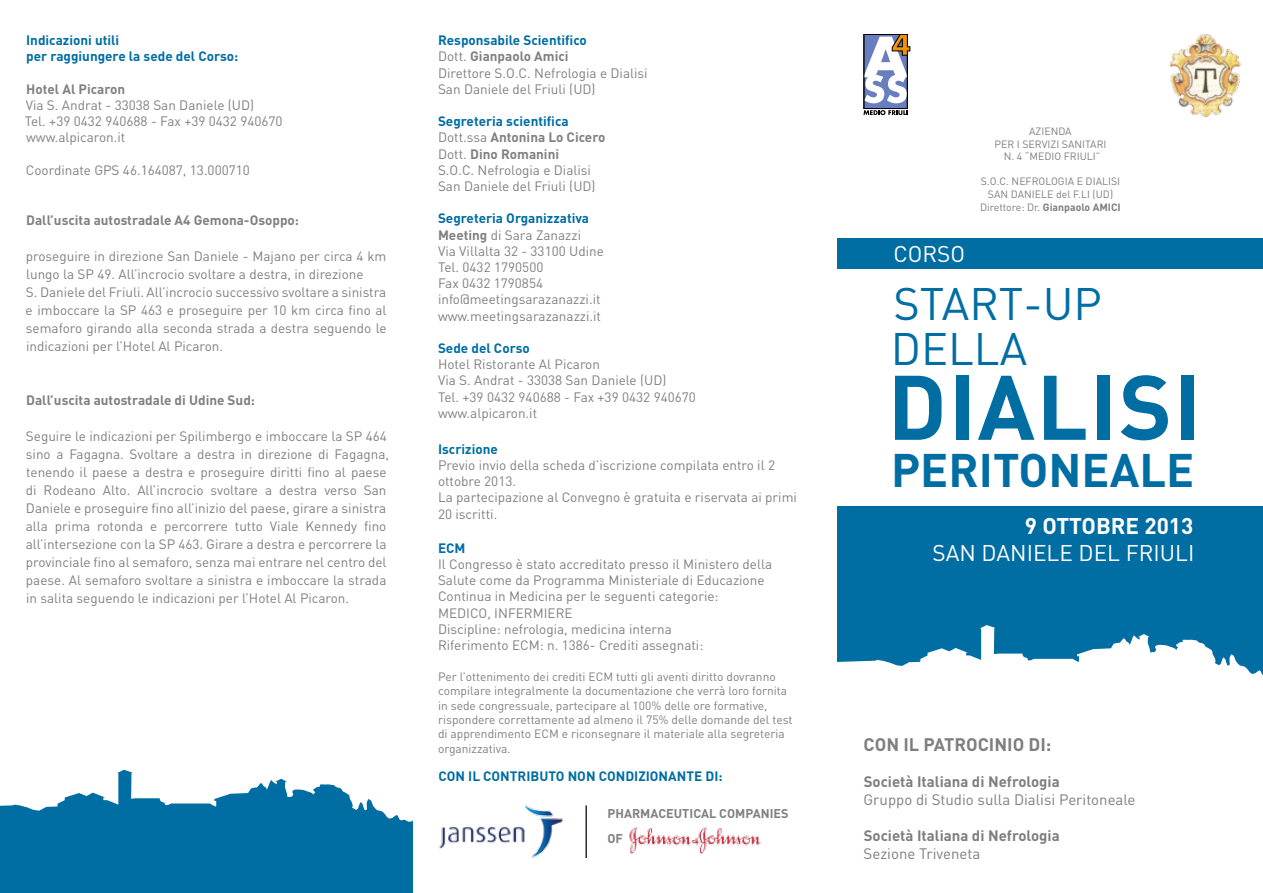
<style>
.page{position:relative;width:1263px;height:893px;background:#fff}
.page>*{position:absolute;margin:0;border:0;box-sizing:border-box;transform-origin:0 0}
.t1{font:700 90px "DIN";letter-spacing:.02em;color:#006da3}
.t2{font:700 46.5px "DIN";color:#006da3}
.t3{font:45px/45px "DIN";color:#006da3}
.t4{font:22.5px "DIN";color:#fff}
.t5{font:700 22.5px "DIN";color:#fff}
.t6{font:700 18px "DIN";color:#7e7e7e}
.t7{font:700 15px "DIN";color:#7e7e7e}
.t8{font:15px "DIN";color:#7e7e7e}
.t9{font:13.5px/16.2px "DIN";color:#808080}
.t10{font:700 13.5px/16.2px "DIN";color:#006da3}
.t11{font:700 13.5px "DIN";color:#808080}
.t12{font:700 12.6px/25px "DIN";color:#808080}
.t13{font:12px/14.4px "DIN";color:#808080}
.t14{font:10.5px/12.6px "DIN";color:#7e7e7e;text-align:center}
.s1{font-weight:700;color:#006da3}
.s2{font-weight:700}
</style>
<div class="page">
<div style="left:864px;top:34px;width:43px;height:75px;background:#687ebe"></div>
<svg style="left:863px;top:110px;width:45px;height:5px"></svg>
<div style="left:863px;top:34px;width:45px;height:75px;border:1px solid #000"></div>
<svg style="left:863px;top:34px;width:47px;height:69px"></svg>
<img style="left:1169px;top:34px;width:72px;height:83px">
<div style="left:838px;top:238px;width:425px;height:30px;background:#006da3"></div>
<div style="left:838px;top:506px;width:425px;height:205px;background:#006da3"></div>
<svg style="left:837px;top:625px;width:426px;height:86px;fill:#fff"></svg>
<img style="left:439px;top:805px;width:124px;height:53px">
<hr style="left:585px;top:805px;width:2px;height:53px;background:#000">
<img style="left:629px;top:827px;width:132px;height:27px">
<svg style="left:0;top:770px;width:412px;height:83px;fill:#006da3"></svg>
<div style="left:0;top:853px;width:412px;height:40px;background:#006da3"></div>
<p class="t10" style="left:26px;top:32px;width:214px">Indicazioni utili<br>per raggiungere la sede del Corso:</p>
<p class="t11" style="left:26px;top:80px;width:100px">Hotel Al Picaron</p>
<p class="t9" style="left:25px;top:97px;width:259px">Via S. Andrat - 33038 San Daniele (UD)<br>Tel. +39 0432 940688 - Fax +39 0432 940670 www.alpicaron.it</p>
<p class="t9" style="left:26px;top:162px;width:226px">Coordinate GPS 46.164087, 13.000710</p>
<p class="t11" style="left:26px;top:212px;width:274px">Dall’uscita autostradale A4 Gemona-Osoppo:</p>
<p class="t9" style="left:26px;top:247px;width:362px;line-height:18px">proseguire in direzione San Daniele - Majano per circa 4 km lungo la SP 49. All’incrocio svoltare a destra, in direzione<br>S. Daniele del Friuli. All’incrocio successivo svoltare a sinistra e imboccare la SP 463 e proseguire per 10 km circa fino al semaforo girando alla seconda strada a destra seguendo le indicazioni per l’Hotel Al Picaron.</p>
<p class="t11" style="left:26px;top:392px;width:230px">Dall’uscita autostradale di Udine Sud:</p>
<p class="t9" style="left:26px;top:427px;width:365px;line-height:18px">Seguire le indicazioni per Spilimbergo e imboccare la SP 464 sino a Fagagna. Svoltare a destra in direzione di Fagagna, tenendo il paese a destra e proseguire diritti fino al paese di Rodeano Alto. All’incrocio svoltare a destra verso San Daniele e proseguire fino all’inizio del paese, girare a sinistra alla prima rotonda e percorrere tutto Viale Kennedy fino all’intersezione con la SP 463. Girare a destra e percorrere la provinciale fino al semaforo, senza mai entrare nel centro del paese. Al semaforo svoltare a sinistra e imboccare la strada in salita seguendo le indicazioni per l’Hotel Al Picaron.</p>
<p class="t9" style="left:438px;top:32px;width:211px"><span class="s1">Responsabile Scientifico<br></span>Dott. <span class="s2">Gianpaolo Amici<br></span>Direttore S.O.C. Nefrologia e Dialisi<br>San Daniele del Friuli (UD)</p>
<p class="t9" style="left:438px;top:113px;width:169px"><span class="s1">Segreteria scientifica<br></span>Dott.ssa <span class="s2">Antonina Lo Cicero<br></span>Dott. <span class="s2">Dino Romanini<br></span>S.O.C. Nefrologia e Dialisi<br>San Daniele del Friuli (UD)</p>
<p class="t9" style="left:438px;top:210px;width:167px"><span class="s1">Segreteria Organizzativa<br></span><span class="s2">Meeting</span> di Sara Zanazzi<br>Via Villalta 32 - 33100 Udine<br>Tel. 0432 1790500<br>Fax 0432 1790854 info@meetingsarazanazzi.it www.meetingsarazanazzi.it</p>
<p class="t10" style="left:438px;top:339px;width:93px">Sede del Corso</p>
<p class="t9" style="left:438px;top:356px;width:259px">Hotel Ristorante Al Picaron<br>Via S. Andrat - 33038 San Daniele (UD)<br>Tel. +39 0432 940688 - Fax +39 0432 940670 www.alpicaron.it</p>
<p class="t10" style="left:438px;top:440px;width:61px">Iscrizione</p>
<p class="t9" style="left:438px;top:457px;width:360px">Previo invio della scheda d’iscrizione compilata entro il 2 ottobre 2013.<br>La partecipazione al Convegno è gratuita e riservata ai primi 20 iscritti.</p>
<p class="t10" style="left:438px;top:539px;width:29px">ECM</p>
<p class="t9" style="left:438px;top:556px;width:336px">Il Congresso è stato accreditato presso il Ministero della Salute come da Programma Ministeriale di Educazione Continua in Medicina per le seguenti categorie:<br>MEDICO, INFERMIERE<br>Discipline: nefrologia, medicina interna<br>Riferimento ECM: n. 1386- Crediti assegnati:</p>
<p class="t13" style="left:438px;top:669px;width:356px">Per l’ottenimento dei crediti ECM tutti gli aventi diritto dovranno compilare integralmente la documentazione che verrà loro fornita in sede congressuale, partecipare al 100% delle ore formative, rispondere correttamente ad almeno il 75% delle domande del test di apprendimento ECM e riconsegnare il materiale alla segreteria organizzativa.</p>
<p class="t10" style="left:438px;top:767px;width:54px">Con ilcontributo</p>
<p class="t10" style="left:568px;top:767px;width:10px">non</p>
<p class="t10" style="left:599px;top:767px;width:9px">condi</p>
<p class="t10" style="left:638px;top:767px;width:17px">zionante</p>
<p class="t10" style="left:705px;top:767px;width:19px">di :</p>
<p class="t12" style="left:607px;top:801px;width:183px">PHARMACEUTICAL COMPANIES<br>OF</p>
<h3 class="t4" style="left:893px;top:240px;width:73px">CORSO</h3>
<p class="t14" style="left:994px;top:125px;width:114px">AZIENDA<br>PER I SERVIZI SANITARI<br>N. 4 “MEDIO FRIULI”</p>
<p class="t14" style="left:980px;top:175px;width:142px">S.O.C. NEFROLOGIA E DIALISI<br>SAN DANIELE del F.LI (UD)<br>Direttore: Dr. <span class="s2">Gianpaolo AMICI</span></p>
<h3 class="t3" style="left:891px;top:280px;width:213px">START-UP<br>DELLA</h3>
<h1 class="t1" style="left:887px;top:348px;width:315px">DIALISI</h1>
<h2 class="t2" style="left:891px;top:439px;width:305px">PERITONEALE</h2>
<h3 class="t5" style="left:1025px;top:511px;width:170px">9 OTTOBRE 2013</h3>
<h3 class="t4" style="left:932px;top:539px;width:263px">SAN DANIELE DEL FRIULI</h3>
<h3 class="t6" style="left:864px;top:733px;width:71px">Con ilpatrocinio</h3>
<h3 class="t6" style="left:1028px;top:733px;width:24px">di :</h3>
<p class="t7" style="left:864px;top:772px;width:197px">Società Italiana di Nefrologia</p>
<p class="t8" style="left:863px;top:790px;width:273px">Gruppo di Studio sulla Dialisi Peritoneale</p>
<p class="t7" style="left:864px;top:826px;width:197px">Società Italiana di Nefrologia</p>
<p class="t8" style="left:863px;top:844px;width:118px">Sezione Triveneta</p>
</div>
